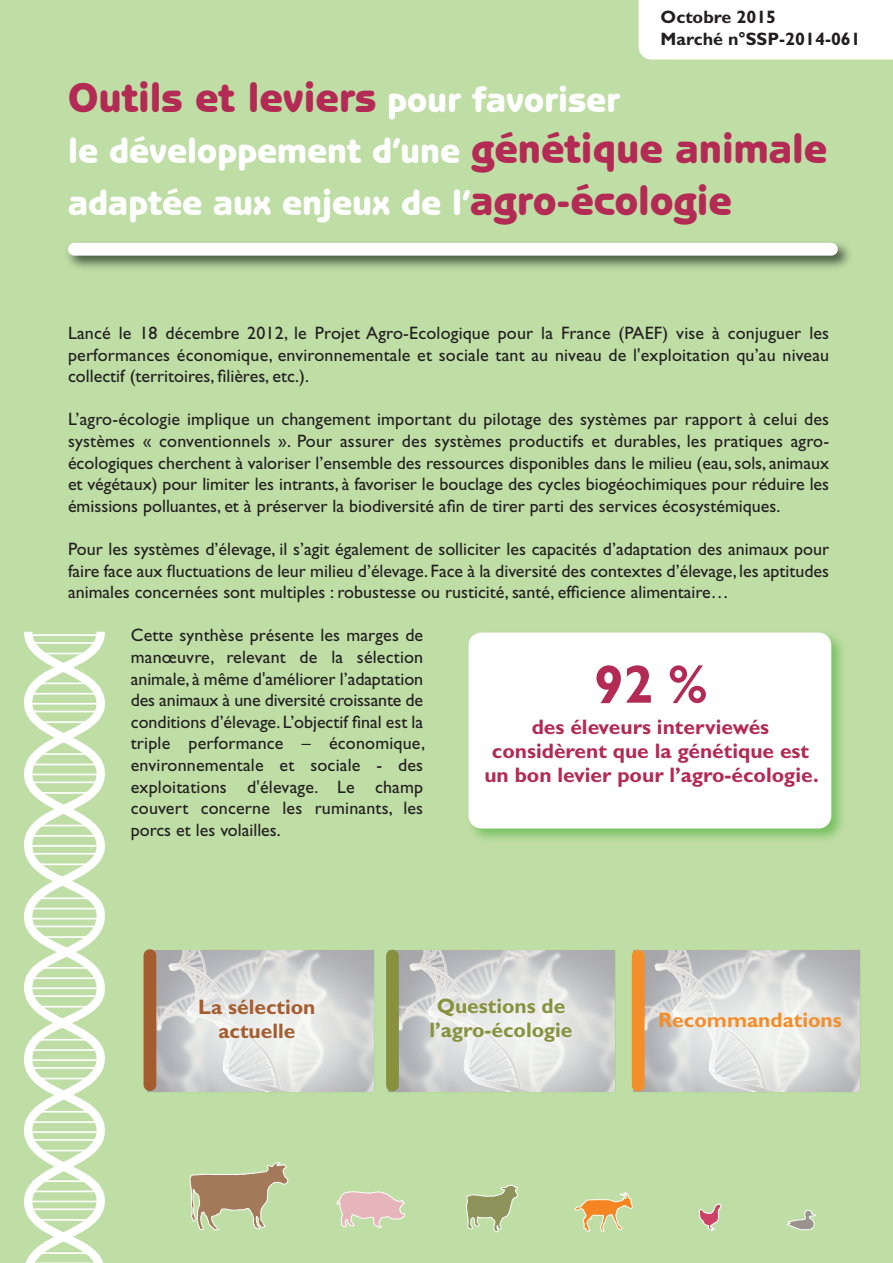
<style>
.page{position:relative;width:893px;height:1263px;background:#bfdea6}
.page>*{position:absolute;margin:0;border:0;box-sizing:border-box;transform-origin:0 0}
.t1{font:700 54px "Gill Sans Std";color:#b32a54}
.t2{font:800 42px "Benguiat Gothic Std";color:#b32a54}
.t3{font:800 36px/52.5px "Benguiat Gothic Std";color:#fff}
.t4{font:700 21px/24px "Gill Sans Std";color:#b32a54;text-align:center}
.t5{font:700 21px/24px "Gill Sans Std";color:#88913d;text-align:center}
.t6{font:700 21px/24px "Gill Sans Std";color:#a55d2f;text-align:center}
.t7{font:700 21px "Gill Sans Std";color:#f38e2b}
.t8{font:18px/21.6px "Gill Sans Std";color:#231f20;text-align:justify}
.t9{font:700 18px/21.6px "Gill Sans Std";color:#231f20}
.s1{font-size:36px;color:#fff}
.s2{font-size:42px;color:#b32a54}
</style>
<div class="page">
<img style="left:68px;top:243px;width:782px;height:26px">
<div style="left:68px;top:243px;width:770px;height:13px;background:#fff;border-radius:6px"></div>
<svg style="left:574px;top:1192px;width:59px;height:40px"></svg>
<svg style="left:189px;top:1162px;width:100px;height:68px"></svg>
<svg style="left:466px;top:1185px;width:52px;height:47px"></svg>
<svg style="left:336px;top:1191px;width:69px;height:37px"></svg>
<svg style="left:699px;top:1204px;width:22px;height:27px"></svg>
<svg style="left:787px;top:1210px;width:29px;height:20px"></svg>
<img style="left:389px;top:951px;width:226px;height:140px">
<img style="left:152px;top:951px;width:221px;height:140px">
<img style="left:634px;top:951px;width:225px;height:140px">
<div style="left:144px;top:949px;width:12px;height:142px;background:#a55d2f;border-radius:6px"></div>
<div style="left:386px;top:950px;width:13px;height:141px;background:#88913d;border-radius:6px"></div>
<div style="left:632px;top:950px;width:13px;height:141px;background:#f38e2b;border-radius:6px"></div>
<img style="left:470px;top:634px;width:373px;height:206px">
<div style="left:468px;top:632px;width:363px;height:196px;background:#fff;border-radius:13px"></div>
<svg style="left:24px;top:631px;width:81px;height:632px"></svg>
<hr style="left:33px;top:682px;width:62px;height:2px;background:#fff">
<hr style="left:34px;top:693px;width:61px;height:1px;background:#fff">
<hr style="left:31px;top:703px;width:67px;height:1px;background:#fff">
<hr style="left:34px;top:711px;width:61px;height:1px;background:#fff">
<hr style="left:34px;top:721px;width:61px;height:2px;background:#fff">
<hr style="left:31px;top:634px;width:67px;height:2px;background:#fff">
<hr style="left:34px;top:642px;width:61px;height:2px;background:#fff">
<hr style="left:34px;top:653px;width:61px;height:1px;background:#fff">
<hr style="left:33px;top:753px;width:62px;height:2px;background:#fff">
<hr style="left:34px;top:764px;width:61px;height:1px;background:#fff">
<hr style="left:31px;top:774px;width:67px;height:1px;background:#fff">
<hr style="left:34px;top:781px;width:61px;height:2px;background:#fff">
<hr style="left:34px;top:792px;width:61px;height:2px;background:#fff">
<hr style="left:33px;top:825px;width:62px;height:1px;background:#fff">
<hr style="left:34px;top:835px;width:61px;height:2px;background:#fff">
<hr style="left:31px;top:845px;width:67px;height:2px;background:#fff">
<hr style="left:34px;top:853px;width:61px;height:1px;background:#fff">
<hr style="left:34px;top:863px;width:61px;height:2px;background:#fff">
<hr style="left:33px;top:897px;width:62px;height:2px;background:#fff">
<hr style="left:34px;top:908px;width:61px;height:1px;background:#fff">
<hr style="left:31px;top:918px;width:67px;height:1px;background:#fff">
<hr style="left:34px;top:925px;width:61px;height:2px;background:#fff">
<hr style="left:34px;top:936px;width:61px;height:2px;background:#fff">
<hr style="left:32px;top:967px;width:62px;height:2px;background:#fff">
<hr style="left:33px;top:977px;width:62px;height:2px;background:#fff">
<hr style="left:31px;top:987px;width:66px;height:2px;background:#fff">
<hr style="left:33px;top:995px;width:62px;height:2px;background:#fff">
<hr style="left:33px;top:1006px;width:62px;height:1px;background:#fff">
<hr style="left:32px;top:1039px;width:62px;height:1px;background:#fff">
<hr style="left:33px;top:1049px;width:62px;height:2px;background:#fff">
<hr style="left:31px;top:1059px;width:66px;height:2px;background:#fff">
<hr style="left:33px;top:1067px;width:62px;height:2px;background:#fff">
<hr style="left:33px;top:1078px;width:62px;height:1px;background:#fff">
<hr style="left:33px;top:1111px;width:62px;height:1px;background:#fff">
<hr style="left:34px;top:1121px;width:61px;height:2px;background:#fff">
<hr style="left:31px;top:1131px;width:67px;height:2px;background:#fff">
<hr style="left:34px;top:1139px;width:61px;height:2px;background:#fff">
<hr style="left:34px;top:1150px;width:61px;height:1px;background:#fff">
<hr style="left:32px;top:1180px;width:62px;height:2px;background:#fff">
<hr style="left:33px;top:1190px;width:62px;height:2px;background:#fff">
<hr style="left:31px;top:1201px;width:66px;height:1px;background:#fff">
<hr style="left:33px;top:1208px;width:62px;height:2px;background:#fff">
<hr style="left:33px;top:1219px;width:62px;height:2px;background:#fff">
<hr style="left:33px;top:1252px;width:62px;height:2px;background:#fff">
<hr style="left:34px;top:1262px;width:61px;height:1px;background:#fff">
<div style="left:639px;top:0;width:254px;height:60px;background:#fff"></div>
<p class="t9" style="left:661px;top:8px;width:202px">Octobre 2015<br>Marché n°SSP-2014-061</p>
<h2 class="t2" style="left:68px;top:83px;width:554px">Outils et leviers <span class="s1">pour favoriser</span></h2>
<h3 class="t3" style="left:68px;top:128px;width:761px">le développement d’une <span class="s2">génétique animale </span>adaptée aux enjeux de l’<span class="s2">agro-écologie</span></h3>
<p class="t8" style="left:68px;top:324px;width:763px">Lancé le 18 décembre 2012, le Projet Agro-Ecologique pour la France (PAEF) vise à conjuguer les performances économique, environnementale et sociale tant au niveau de l'exploitation qu’au niveau collectif (territoires, filières, etc.).</p>
<p class="t8" style="left:68px;top:410px;width:763px">L’agro-écologie implique un changement important du pilotage des systèmes par rapport à celui des systèmes « conventionnels ». Pour assurer des systèmes productifs et durables, les pratiques agro&shy;écologiques cherchent à valoriser l’ensemble des ressources disponibles dans le milieu (eau, sols, animaux et végétaux) pour limiter les intrants, à favoriser le bouclage des cycles biogéochimiques pour réduire les émissions polluantes, et à préserver la biodiversité afin de tirer parti des services écosystémiques.</p>
<p class="t8" style="left:68px;top:540px;width:763px">Pour les systèmes d’élevage, il s’agit également de solliciter les capacités d’adaptation des animaux pour faire face aux fluctuations de leur milieu d’élevage. Face à la diversité des contextes d’élevage, les aptitudes animales concernées sont multiples : robustesse ou rusticité, santé, efficience alimentaire…</p>
<p class="t8" style="left:131px;top:626px;width:296px">Cette synthèse présente les marges de manœuvre, relevant de la sélection animale, à même d'améliorer l’adaptation des animaux à une diversité croissante de conditions d’élevage. L’objectif final est la triple performance – économique, environnementale et sociale - des exploitations d'élevage. Le champ couvert concerne les ruminants, les porcs et les volailles.</p>
<h1 class="t1" style="left:594px;top:664px;width:115px">92 %</h1>
<p class="t4" style="left:484px;top:717px;width:336px">des éleveurs interviewés considèrent que la génétique est un bon levier pour l’agro-écologie.</p>
<p class="t6" style="left:198px;top:997px;width:119px">La sélection actuelle</p>
<p class="t5" style="left:429px;top:995px;width:145px">Questions de l’agro-écologie</p>
<p class="t7" style="left:658px;top:1012px;width:185px">Recommandations</p>
</div>
